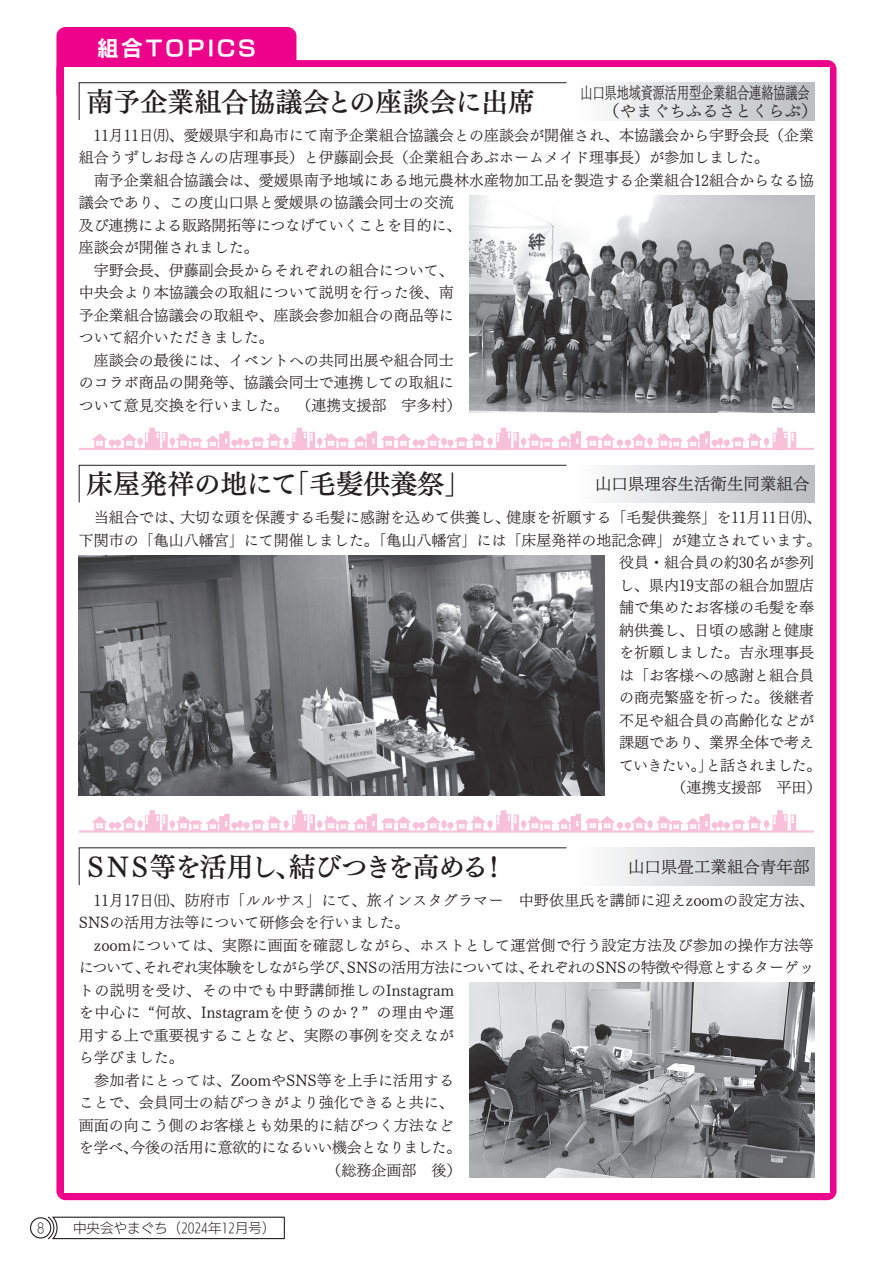
<style>
.page{position:relative;width:893px;height:1263px;background:#fff}
.page>*{position:absolute;margin:0;border:0;box-sizing:border-box;transform-origin:0 0}
.t1{font:27px "UD Mincho Pr 6 DB";color:#231f20}
.t2{font:27px "UD Mincho Pr 6 DB";letter-spacing:-.095em;color:#231f20}
.t3{font:21px "New Rodin Pro B";letter-spacing:.15em;color:#fff}
.t4{font:16.5px/18px "UD Mincho Pr 6 L";color:#231f20;scale:.73 1}
.t5{font:16.5px "UD Mincho Pr 6 L";color:#231f20}
.t6{font:15px/22.5px "UD Mincho Pr 6 L";color:#231f20}
.t7{font:15px "UD Mincho Pr 6 L";letter-spacing:-.045em;color:#231f20}
.t8{font:15px "UD Mincho Pr 6 L";letter-spacing:.025em;color:#231f20}
.t9{font:15px "UD Mincho Pr 6 L";letter-spacing:.04em;color:#231f20}
.t10{font:15px "UD Mincho Pr 6 L";letter-spacing:.02em;color:#231f20}
.t11{font:15px "UD Mincho Pr 6 L";letter-spacing:-.03em;color:#231f20}
.t12{font:15px "UD Mincho Pr 6 L";letter-spacing:-.055em;color:#231f20}
.t13{font:13.5px "UD Kakugo Large Pr 6 L";color:#231f20}
.t14{font:13.5px "UD Kakugo Large Pr 6 L";color:#231f20;scale:.8 1}
</style>
<div class="page">
<div style="left:56px;top:27px;width:240px;height:75px;background:#ed028c;border-radius:9px"></div>
<div style="left:56px;top:60px;width:780px;height:1140px;background:#ed028c;border-radius:9px"></div>
<div style="left:64px;top:68px;width:765px;height:1125px;background:#fff"></div>
<svg style="left:30px;top:1216px;width:255px;height:23px"></svg>
<svg style="left:79px;top:82px;width:488px;height:38px"></svg>
<svg style="left:79px;top:847px;width:488px;height:38px"></svg>
<div style="left:574px;top:465px;width:240px;height:37px;background:linear-gradient(to right,#fdfefe,#bcbec0)"></div>
<img style="left:469px;top:983px;width:345px;height:195px">
<img style="left:469px;top:195px;width:345px;height:217px">
<svg style="left:79px;top:465px;width:488px;height:38px"></svg>
<div style="left:574px;top:82px;width:240px;height:38px;background:linear-gradient(to right,#fdfefe,#bcbec0)"></div>
<div style="left:574px;top:848px;width:240px;height:37px;background:linear-gradient(to right,#fdfefe,#bcbec0)"></div>
<svg style="left:79px;top:428px;width:735px;height:22px"></svg>
<svg style="left:79px;top:810px;width:735px;height:23px"></svg>
<img style="left:79px;top:555px;width:525px;height:240px">
<h2 class="t3" style="left:97px;top:30px;width:160px">組合TOPICS</h2>
<h1 class="t1" style="left:86px;top:77px;width:450px">南予企業組合協議会との座談会に出席</h1>
<p class="t4" style="left:603px;top:82px;width:295px;text-indent:-23px">山口県地域資源活用型企業組合連絡協議会（やまぐちふるさとくらぶ）</p>
<p class="t6" style="left:79px;top:123px;width:737px">　11月11日㈪、愛媛県宇和島市にて南予企業組合協議会との座談会が開催され、本協議会から宇野会長（企業組合うずしお母さんの店理事長）と伊藤副会長（企業組合あぶホームメイド理事長）が参加しました。<br>　南予企業組合協議会は、愛媛県南予地域にある地元農林水産物加工品を製造する企業組合12組合からなる協議会であり、この度山口県と愛媛県の協議会同士の交流<br>及び連携による販路開拓等につなげていくことを目的に、<br>座談会が開催されました。<br>　宇野会長、伊藤副会長からそれぞれの組合について、<br>中央会より本協議会の取組について説明を行った後、南<br>予企業組合協議会の取組や、座談会参加組合の商品等に<br>ついて紹介いただきました。<br>　座談会の最後には、イベントへの共同出展や組合同士<br>のコラボ商品の開発等、協議会同士で連携しての取組に<br>ついて意見交換を行いました。（連携支援部　宇多村）</p>
<h1 class="t1" style="left:86px;top:460px;width:387px">床屋発祥の地にて「毛髪供養祭」</h1>
<p class="t5" style="left:595px;top:469px;width:216px">山口県理容生活衛生同業組合</p>
<p class="t6" style="left:79px;top:505px;width:744px">　当組合では、大切な頭を保護する毛髪に感謝を込めて供養し、健康を祈願する「毛髪供養祭」を11月11日㈪、</p>
<p class="t6" style="left:79px;top:528px;width:744px">下関市の「亀山八幡宮」にて開催しました。「亀山八幡宮」には「床屋発祥の地記念碑」が建立されています。</p>
<p class="t6" style="left:619px;top:550px;width:197px">役員・組合員の約30名が参列</p>
<p class="t6" style="left:619px;top:573px;width:197px">し、県内19支部の組合加盟店</p>
<p class="t6" style="left:619px;top:595px;width:197px">舗で集めたお客様の毛髪を奉</p>
<p class="t6" style="left:619px;top:618px;width:197px">納供養し、日頃の感謝と健康</p>
<p class="t6" style="left:619px;top:640px;width:197px">を祈願しました。吉永理事長</p>
<p class="t6" style="left:619px;top:663px;width:197px">は「お客様への感謝と組合員</p>
<p class="t6" style="left:619px;top:685px;width:197px">の商売繁盛を祈った。後継者</p>
<p class="t6" style="left:619px;top:708px;width:197px">不足や組合員の高齢化などが</p>
<p class="t6" style="left:619px;top:730px;width:197px">課題であり、業界全体で考え</p>
<p class="t12" style="left:619px;top:752px;width:204px">ていきたい。」と話されました。</p>
<p class="t6" style="left:671px;top:775px;width:152px">（連携支援部　平田）</p>
<h1 class="t2" style="left:83px;top:842px;width:426px">ＳＮＳ等を活用し、結びつきを高める！</h1>
<p class="t5" style="left:628px;top:852px;width:183px">山口県畳工業組合青年部</p>
<p class="t6" style="left:79px;top:888px;width:737px">　11月17日㈰、防府市「ルルサス」にて、旅インスタグラマー　中野依里氏を講師に迎えzoomの設定方法、</p>
<p class="t6" style="left:79px;top:910px;width:332px">SNSの活用方法等について研修会を行いました。</p>
<p class="t6" style="left:79px;top:933px;width:736px">　zoomについては、実際に画面を確認しながら、ホストとして運営側で行う設定方法及び参加の操作方法等</p>
<p class="t7" style="left:79px;top:954px;width:737px">について、それぞれ実体験をしながら学び、SNSの活用方法については、それぞれのSNSの特徴や得意とするターゲッ</p>
<p class="t8" style="left:79px;top:977px;width:377px">トの説明を受け、その中でも中野講師推しのInstagram</p>
<p class="t9" style="left:79px;top:999px;width:377px">を中心に “何故、Instagramを使うのか？” の理由や運</p>
<p class="t6" style="left:79px;top:1023px;width:376px">用する上で重要視することなど、実際の事例を交えなが</p>
<p class="t6" style="left:79px;top:1045px;width:107px">ら学びました。</p>
<p class="t10" style="left:79px;top:1067px;width:377px">　参加者にとっては、ZoomやSNS等を上手に活用する</p>
<p class="t6" style="left:79px;top:1090px;width:376px">ことで、会員同士の結びつきがより強化できると共に、</p>
<p class="t6" style="left:79px;top:1113px;width:376px">画面の向こう側のお客様とも効果的に結びつく方法など</p>
<p class="t11" style="left:79px;top:1134px;width:384px">を学べ、今後の活用に意欲的になるいい機会となりました。</p>
<p class="t6" style="left:326px;top:1158px;width:137px">（総務企画部　後）</p>
<p class="t14" style="left:37px;top:1220px;width:11px">8</p>
<p class="t13" style="left:73px;top:1220px;width:204px">中央会やまぐち（2024年12月号）</p>
</div>
